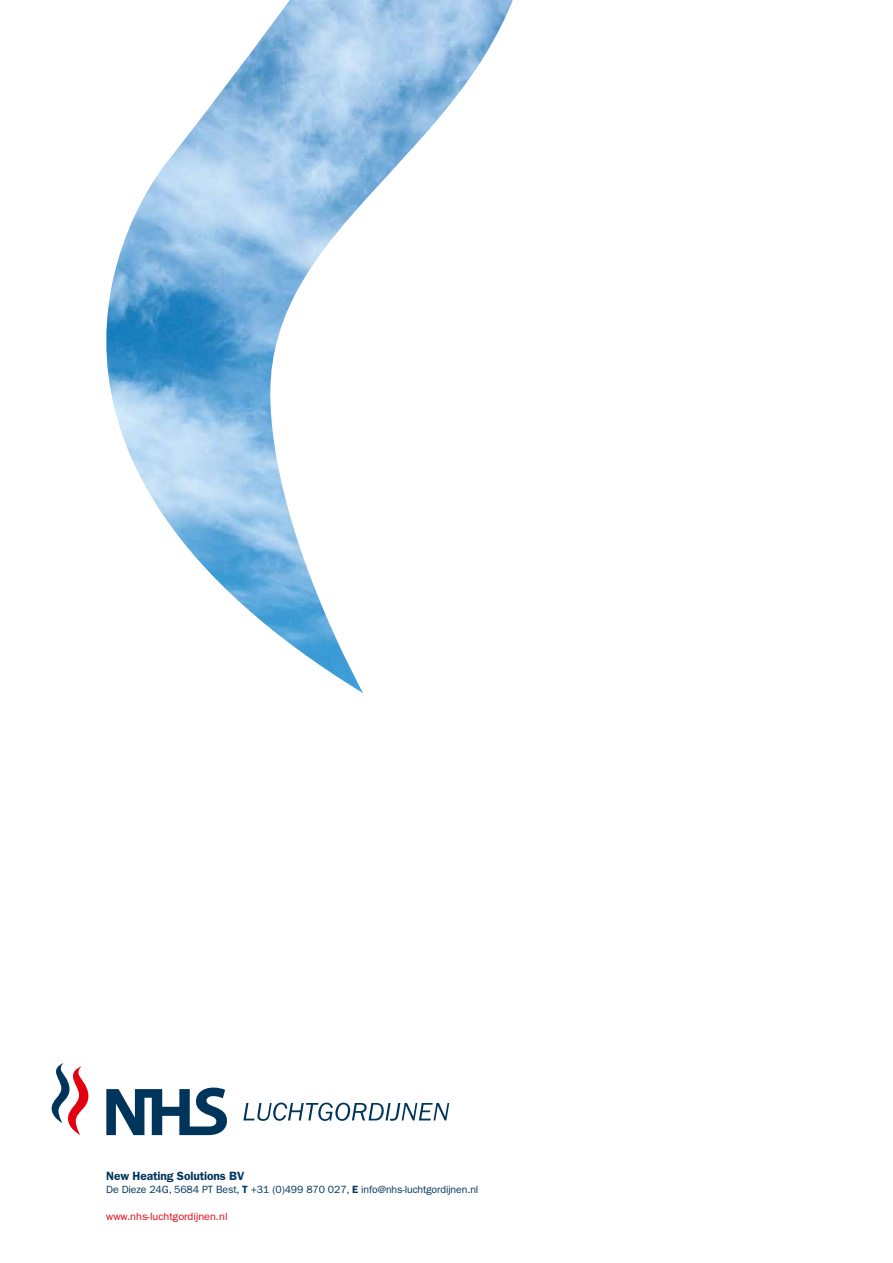
<style>
.page{position:relative;width:893px;height:1263px;background:#fff}
.page>*{position:absolute;margin:0;border:0;box-sizing:border-box;transform-origin:0 0}
.t1{font:600 12px "ITC Franklin Gothic Std";letter-spacing:-.01em;color:#00355b}
.t2{font:10.5px "ITC Franklin Gothic Std";letter-spacing:-.01em;color:#00355b}
.t3{font:10.5px "ITC Franklin Gothic Std";color:#e3000f}
.s1{font-weight:600}
</style>
<div class="page">
<img style="left:106px;top:0;width:407px;height:693px">
<svg style="left:106px;top:1087px;width:121px;height:48px"></svg>
<svg style="left:52px;top:1063px;width:36px;height:72px"></svg>
<svg style="left:243px;top:1102px;width:206px;height:19px"></svg>
<p class="t1" style="left:106px;top:1169px;width:139px">New Heating Solutions BV</p>
<p class="t2" style="left:106px;top:1184px;width:374px">De Dieze 24G, 5684 PT Best, <span class="s1">T</span> +31 (0)499 870 027, <span class="s1">E</span> info@nhs-luchtgordijnen.nl</p>
<p class="t3" style="left:106px;top:1211px;width:123px">www.nhs-luchtgordijnen.nl</p>
</div>
